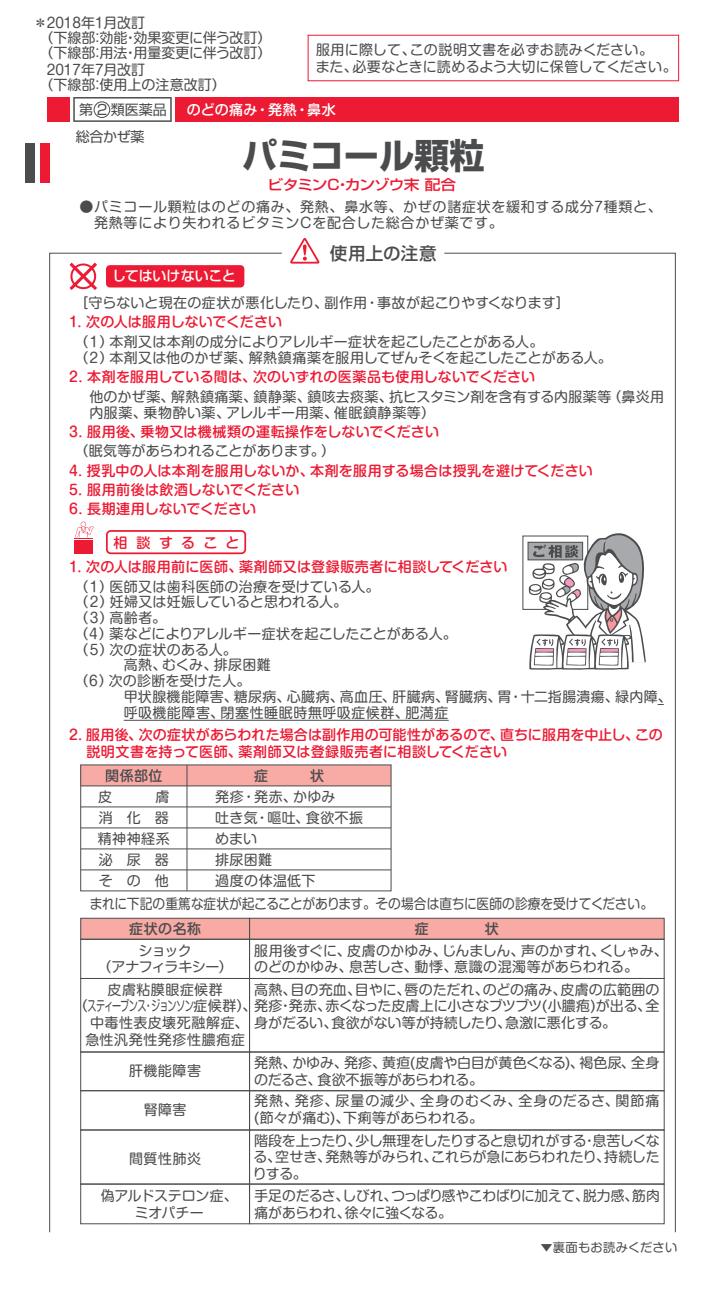
<style>
.page{position:relative;width:725px;height:1301px;background:#fff}
.page>*{position:absolute;margin:0;border:0;box-sizing:border-box;transform-origin:0 0}
.t1{font:700 35.18px "Shin Go Pro";letter-spacing:-.005em;color:#4b4c4d}
.t2{font:500 17.5px "Shin Go Pro";letter-spacing:.02em;color:#4b4c4d}
.t3{font:500 14.17px "Shin Go Pro";letter-spacing:-.065em;color:#ed1a33;scale:1.11 1}
.t4{font:14px/21px "Shin M Go Pro";letter-spacing:.005em;color:#4b4c4d}
.t5{font:500 14px/16.8px "Shin M Go Pro";letter-spacing:.01em;color:#ed1a33}
.t6{font:14px/16.6px "Shin M Go Pro";letter-spacing:.025em;color:#4b4c4d}
.t7{font:14px/16.6px "Shin M Go Pro";letter-spacing:.05em;color:#4b4c4d}
.t8{font:14px/16.6px "Shin M Go Pro";letter-spacing:-.02em;color:#4b4c4d;text-align:center}
.t9{font:14px/16.6px "Shin M Go Pro";letter-spacing:-.015em;color:#4b4c4d}
.t10{font:14px "Shin M Go Pro";letter-spacing:-.015em;color:#4b4c4d;scale:.91 1}
.t11{font:14px "Shin M Go Pro";letter-spacing:.035em;color:#4b4c4d}
.t12{font:14px "Shin M Go Pro";letter-spacing:-.06em;color:#4b4c4d}
.t13{font:14px/16.6px "Shin M Go Pro";letter-spacing:-.045em;color:#4b4c4d;text-align:center}
.t14{font:14px "Shin Go Pro";letter-spacing:-.02em;color:#4b4c4d}
.t15{font:500 14px "Shin M Go Pro";letter-spacing:.03em;color:#fff}
.t16{font:14px "Shin M Go Pro";letter-spacing:.04em;color:#4b4c4d}
.t17{font:500 14px "Shin Go Pro";letter-spacing:-.005em;color:#fff}
.t18{font:500 14px "Shin M Go Pro";letter-spacing:.03em;color:#4b4c4d}
.t19{font:14px "Shin M Go Pro";letter-spacing:.03em;color:#4b4c4d}
.t20{font:12.25px "Shin M Go Pro";letter-spacing:.01em;color:#4b4c4d}
</style>
<div class="page">
<div style="left:175px;top:97px;width:503px;height:25px;background:#ed1a33"></div>
<div style="left:307px;top:35px;width:371px;height:46px;border:1px solid #ed1a33"></div>
<div style="left:47px;top:97px;width:23px;height:25px;background:#ed1a33"></div>
<svg style="left:73px;top:97px;width:99px;height:25px"></svg>
<div style="left:25px;top:143px;width:10px;height:40px;background:#4b4c4d"></div>
<div style="left:40px;top:143px;width:10px;height:40px;background:#ed1a33"></div>
<svg style="left:290px;top:238px;width:29px;height:25px"></svg>
<div style="left:81px;top:764px;width:310px;height:21px;background:#f8aaa5"></div>
<hr style="left:81px;top:785px;width:310px;height:1px;background:#4b4c4d">
<hr style="left:81px;top:806px;width:310px;height:1px;background:#4b4c4d">
<hr style="left:81px;top:827px;width:310px;height:1px;background:#4b4c4d">
<hr style="left:81px;top:848px;width:310px;height:1px;background:#4b4c4d">
<hr style="left:81px;top:869px;width:310px;height:1px;background:#4b4c4d">
<svg style="left:443px;top:252px;width:233px;height:980px"></svg>
<svg style="left:49px;top:252px;width:233px;height:980px"></svg>
<div style="left:249px;top:917px;width:415px;height:22px;background:#f8aaa5;border:1px solid #4b4c4d"></div>
<div style="left:80px;top:917px;width:170px;height:22px;background:#f8aaa5;border:1px solid #4b4c4d"></div>
<div style="left:80px;top:938px;width:170px;height:40px;border:1px solid #4b4c4d"></div>
<div style="left:249px;top:938px;width:415px;height:40px;border:1px solid #4b4c4d"></div>
<div style="left:80px;top:1183px;width:170px;height:40px;border:1px solid #4b4c4d"></div>
<div style="left:249px;top:1183px;width:415px;height:40px;border:1px solid #4b4c4d"></div>
<div style="left:80px;top:1051px;width:170px;height:39px;border:1px solid #4b4c4d"></div>
<div style="left:249px;top:1051px;width:415px;height:39px;border:1px solid #4b4c4d"></div>
<div style="left:80px;top:977px;width:170px;height:75px;border:1px solid #4b4c4d"></div>
<div style="left:249px;top:977px;width:415px;height:75px;border:1px solid #4b4c4d"></div>
<div style="left:80px;top:1129px;width:170px;height:55px;border:1px solid #4b4c4d"></div>
<div style="left:249px;top:1129px;width:415px;height:55px;border:1px solid #4b4c4d"></div>
<div style="left:80px;top:1089px;width:170px;height:41px;border:1px solid #4b4c4d"></div>
<div style="left:249px;top:1090px;width:415px;height:40px;border:1px solid #4b4c4d"></div>
<hr style="left:124px;top:719px;width:324px;height:1px;background:#4b4c4d">
<p class="t4" style="left:34px;top:11px;width:113px">＊2018年1月改訂</p>
<p class="t4" style="left:39px;top:29px;width:233px;line-height:14.9px">（下線部：効能・効果変更に伴う改訂）（下線部：用法・用量変更に伴う改訂）</p>
<p class="t4" style="left:39px;top:61px;width:188px;line-height:14.9px;text-indent:7px">2017年7月改訂<br>（下線部：使用上の注意改訂）</p>
<p class="t4" style="left:315px;top:40px;width:362px;line-height:16.8px">服用に際して、この説明文書を必ずお読みください。<br>また、必要なときに読めるよう大切に保管してください。</p>
<p class="t14" style="left:79px;top:98px;width:89px">第 2 類医薬品</p>
<p class="t14" style="left:76px;top:125px;width:70px">総合かぜ薬</p>
<p class="t15" style="left:187px;top:98px;width:150px">のどの痛み・発熱・鼻水</p>
<h1 class="t1" style="left:242px;top:128px;width:244px">パミコール顆粒</h1>
<p class="t3" style="left:267px;top:173px;width:171px">ビタミンC・カンゾウ末 配合</p>
<p class="t7" style="left:79px;top:196px;width:583px">●パミコール顆粒はのどの痛み、発熱、鼻水等、かぜの諸症状を緩和する成分7種類と、　発熱等により失われるビタミンCを配合した総合かぜ薬です。</p>
<p class="t17" style="left:112px;top:264px;width:125px">してはいけないこと</p>
<p class="t2" style="left:330px;top:239px;width:108px">使用上の注意</p>
<p class="t4" style="left:74px;top:290px;width:497px">［守らないと現在の症状が悪化したり、副作用・事故が起こりやすくなります］</p>
<p class="t5" style="left:69px;top:312px;width:214px">1. 次の人は服用しないでください</p>
<p class="t4" style="left:74px;top:332px;width:538px;line-height:15.8px">（１）本剤又は本剤の成分によりアレルギー症状を起こしたことがある人。<br>（２）本剤又は他のかぜ薬、解熱鎮痛薬を服用してぜんそくを起こしたことがある人。</p>
<p class="t5" style="left:69px;top:366px;width:467px">2. 本剤を服用している間は、次のいずれの医薬品も使用しないでください</p>
<p class="t6" style="left:89px;top:386px;width:576px">他のかぜ薬、解熱鎮痛薬、鎮静薬、鎮咳去痰薬、抗ヒスタミン剤を含有する内服薬等（鼻炎用内服薬、乗物酔い薬、アレルギー用薬、催眠鎮静薬等）</p>
<p class="t5" style="left:69px;top:421px;width:371px">3. 服用後、乗物又は機械類の運転操作をしないでください</p>
<p class="t4" style="left:74px;top:439px;width:262px">（眠気等があらわれることがあります。）</p>
<p class="t5" style="left:69px;top:479px;width:231px">5. 服用前後は飲酒しないでください</p>
<p class="t5" style="left:69px;top:460px;width:525px">4. 授乳中の人は本剤を服用しないか、本剤を服用する場合は授乳を避けてください</p>
<p class="t5" style="left:69px;top:499px;width:188px">6. 長期連用しないでください</p>
<p class="t5" style="left:113px;top:532px;width:127px">相談すること</p>
<p class="t5" style="left:69px;top:556px;width:439px">1. 次の人は服用前に医師、薬剤師又は登録販売者に相談してください</p>
<p class="t4" style="left:74px;top:574px;width:306px">（１）医師又は歯科医師の治療を受けている人。</p>
<p class="t4" style="left:74px;top:589px;width:274px">（２）妊婦又は妊娠していると思われる人。</p>
<p class="t4" style="left:74px;top:605px;width:93px">（３）高齢者。</p>
<p class="t4" style="left:74px;top:621px;width:383px">（４）薬などによりアレルギー症状を起こしたことがある人。</p>
<p class="t4" style="left:74px;top:637px;width:164px">（５）次の症状のある人。</p>
<p class="t4" style="left:110px;top:652px;width:162px">　高熱、むくみ、排尿困難</p>
<p class="t4" style="left:74px;top:668px;width:177px">（６）次の診断を受けた人。</p>
<p class="t6" style="left:110px;top:686px;width:562px">　甲状腺機能障害、糖尿病、心臓病、高血圧、肝臓病、腎臓病、胃・十二指腸潰瘍、緑内障、</p>
<p class="t11" style="left:110px;top:700px;width:339px">　呼吸機能障害、閉塞性睡眠時無呼吸症候群、肥満症</p>
<p class="t5" style="left:69px;top:724px;width:594px">2. 服用後、次の症状があらわれた場合は副作用の可能性があるので、直ちに服用を中止し、この　 説明文書を持って医師、薬剤師又は登録販売者に相談してください</p>
<p class="t18" style="left:105px;top:763px;width:59px">関係部位</p>
<p class="t4" style="left:98px;top:784px;width:73px;text-align:justify">皮　　 膚消　化　器精神神経系泌　尿　器そ　の　他</p>
<p class="t4" style="left:215px;top:784px;width:149px">発疹・発赤、かゆみ<br>吐き気・嘔吐、食欲不振めまい<br>排尿困難<br>過度の体温低下</p>
<p class="t10" style="left:90px;top:892px;width:620px">まれに下記の重篤な症状が起こることがあります。その場合は直ちに医師の診療を受けてください。</p>
<p class="t18" style="left:129px;top:917px;width:73px">症状の名称</p>
<p class="t13" style="left:97px;top:940px;width:137px">ショック<br>（アナフィラキシー）</p>
<p class="t4" style="left:254px;top:940px;width:415px;line-height:16.6px">服用後すぐに、皮膚のかゆみ、じんましん、声のかすれ、くしゃみ、のどのかゆみ、息苦しさ、動悸、意識の混濁等があらわれる。</p>
<p class="t4" style="left:254px;top:979px;width:406px;line-height:16.6px">高熱、目の充血、目やに、唇のただれ、のどの痛み、皮膚の広範囲の発疹・発赤、赤くなった皮膚上に小さなブツブツ(小膿疱)が出る、全</p>
<p class="t19" style="left:107px;top:977px;width:117px">皮膚粘膜眼症候群</p>
<p class="t12" style="left:74px;top:994px;width:184px">（スティーブンス・ジョンソン症候群）、</p>
<p class="t4" style="left:90px;top:1010px;width:527px">中毒性表皮壊死融解症、身がだるい、食欲がない等が持続したり、急激に悪化する。</p>
<p class="t16" style="left:85px;top:1027px;width:161px">急性汎発性発疹性膿疱症</p>
<p class="t4" style="left:129px;top:1058px;width:73px">肝機能障害</p>
<p class="t9" style="left:254px;top:1052px;width:406px">発熱、かゆみ、発疹、黄疸(皮膚や白目が黄色くなる)、褐色尿、全身のだるさ、食欲不振等があらわれる。</p>
<p class="t4" style="left:144px;top:1097px;width:44px">腎障害</p>
<p class="t6" style="left:254px;top:1090px;width:406px">発熱、発疹、尿量の減少、全身のむくみ、全身のだるさ、関節痛(節々が痛む)、下痢等があらわれる。</p>
<p class="t4" style="left:129px;top:1145px;width:73px">間質性肺炎</p>
<p class="t8" style="left:101px;top:1185px;width:138px">偽アルドステロン症、ミオパチー</p>
<p class="t4" style="left:253px;top:1129px;width:408px;line-height:16.6px;text-align:justify">階段を上ったり、少し無理をしたりすると息切れがする・息苦しくなる、空せき、発熱等がみられ、これらが急にあらわれたり、持続したりする。</p>
<p class="t8" style="left:254px;top:1185px;width:406px;text-align:left">手足のだるさ、しびれ、つっぱり感やこわばりに加えて、脱力感、筋肉痛があらわれ、徐々に強くなる。</p>
<p class="t20" style="left:540px;top:1237px;width:138px">▼裏面もお読みください</p>
</div>
